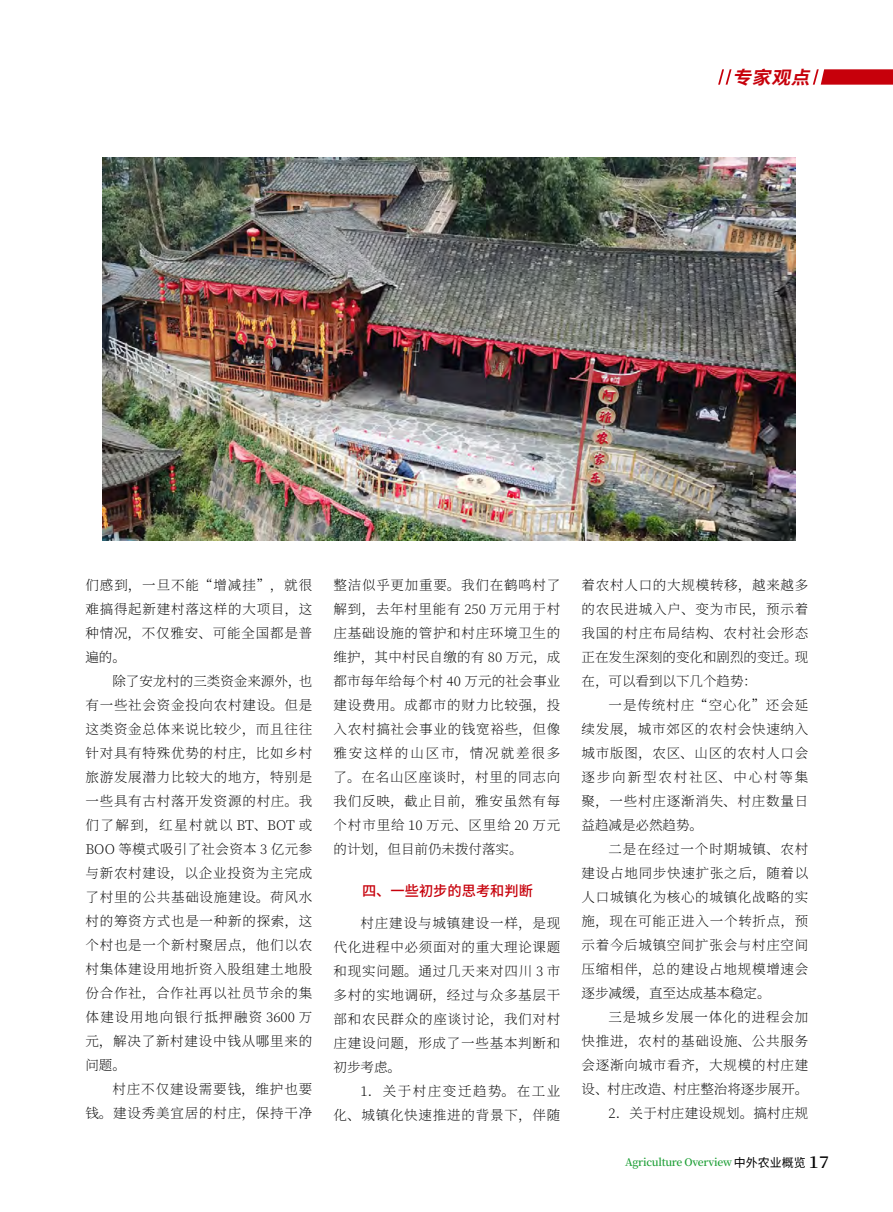
<style>
.page{position:relative;width:893px;height:1212px;background:#fff}
.page>*{position:absolute;margin:0;border:0;box-sizing:border-box;transform-origin:0 0}
.t1{font:italic 700 18px "Source Han Sans SC";color:#c7000b;scale:1.05 1}
.t2{font:500 14.25px "Source Han Sans SC";color:#c7000b}
.t3{font:200 13.5px/24px "Source Han Serif CN";letter-spacing:.055em;color:#000;text-align:justify}
.t4{font:600 10.5px "Source Han Serif CN";letter-spacing:-.025em;color:#1e9f36}
.s1{font-family:"Source Han Sans SC";font-weight:400;font-size:12px;color:#000}
.s2{font-size:15.6px;color:#000}
</style>
<div class="page">
<svg style="left:812px;top:69px;width:81px;height:16px"></svg>
<svg style="left:718px;top:69px;width:14px;height:16px"></svg>
<img style="left:102px;top:158px;width:694px;height:382px">
<h1 class="t1" style="left:732px;top:67px;width:84px">专家观点</h1>
<p class="t3" style="left:85px;top:573px;width:228px">们感到，一旦不能“增减挂”，就很难搞得起新建村落这样的大项目，这种情况，不仅雅安、可能全国都是普遍的。</p>
<p class="t3" style="left:85px;top:670px;width:228px;text-indent:27px">除了安龙村的三类资金来源外，也有一些社会资金投向农村建设。但是这类资金总体来说比较少，而且往往针对具有特殊优势的村庄，比如乡村旅游发展潜力比较大的地方，特别是一些具有古村落开发资源的村庄。我们了解到，红星村就以 BT、BOT 或BOO 等模式吸引了社会资本 3 亿元参与新农村建设，以企业投资为主完成了村里的公共基础设施建设。荷风水村的筹资方式也是一种新的探索，这个村也是一个新村聚居点，他们以农村集体建设用地折资入股组建土地股份合作社，合作社再以社员节余的集体建设用地向银行抵押融资 3600 万元，解决了新村建设中钱从哪里来的问题。</p>
<p class="t3" style="left:85px;top:1078px;width:228px;text-align:right">村庄不仅建设需要钱，维护也要<br>钱。建设秀美宜居的村庄，保持干净</p>
<p class="t3" style="left:334px;top:574px;width:228px">整洁似乎更加重要。我们在鹤鸣村了解到，去年村里能有 250 万元用于村庄基础设施的管护和村庄环境卫生的维护，其中村民自缴的有 80 万元，成都市每年给每个村 40 万元的社会事业建设费用。成都市的财力比较强，投入农村搞社会事业的钱宽裕些，但像雅安这样的山区市，情况就差很多了。在名山区座谈时，村里的同志向我们反映，截止目前，雅安虽然有每个村市里给 10 万元、区里给 20 万元的计划，但目前仍未拨付落实。</p>
<p class="t2" style="left:362px;top:883px;width:172px">四、一些初步的思考和判断</p>
<p class="t3" style="left:333px;top:911px;width:228px;text-indent:27px">村庄建设与城镇建设一样，是现代化进程中必须面对的重大理论课题和现实问题。通过几天来对四川 3 市多村的实地调研，经过与众多基层干部和农民群众的座谈讨论，我们对村庄建设问题，形成了一些基本判断和初步考虑。</p>
<p class="t3" style="left:333px;top:1079px;width:228px;text-align:right">1．关于村庄变迁趋势。在工业<br>化、城镇化快速推进的背景下，伴随</p>
<p class="t3" style="left:582px;top:574px;width:228px">着农村人口的大规模转移，越来越多的农民进城入户、变为市民，预示着我国的村庄布局结构、农村社会形态正在发生深刻的变化和剧烈的变迁。现在，可以看到以下几个趋势：</p>
<p class="t3" style="left:582px;top:694px;width:228px;text-indent:27px">一是传统村庄“空心化”还会延续发展，城市郊区的农村会快速纳入城市版图，农区、山区的农村人口会逐步向新型农村社区、中心村等集聚，一些村庄逐渐消失、村庄数量日益趋减是必然趋势。</p>
<p class="t3" style="left:582px;top:838px;width:228px;text-indent:27px">二是在经过一个时期城镇、农村建设占地同步快速扩张之后，随着以人口城镇化为核心的城镇化战略的实施，现在可能正进入一个转折点，预示着今后城镇空间扩张会与村庄空间压缩相伴，总的建设占地规模增速会逐步减缓，直至达成基本稳定。</p>
<p class="t3" style="left:582px;top:1006px;width:228px;text-align:right">三是城乡发展一体化的进程会加<br>快推进，农村的基础设施、公共服务会逐渐向城市看齐，大规模的村庄建设、村庄改造、村庄整治将逐步展开。<br>2．关于村庄建设规划。搞村庄规</p>
<p class="t4" style="left:625px;top:1156px;width:206px">Agriculture Overview <span class="s1">中外农业概览</span> <span class="s2">17</span></p>
</div>
